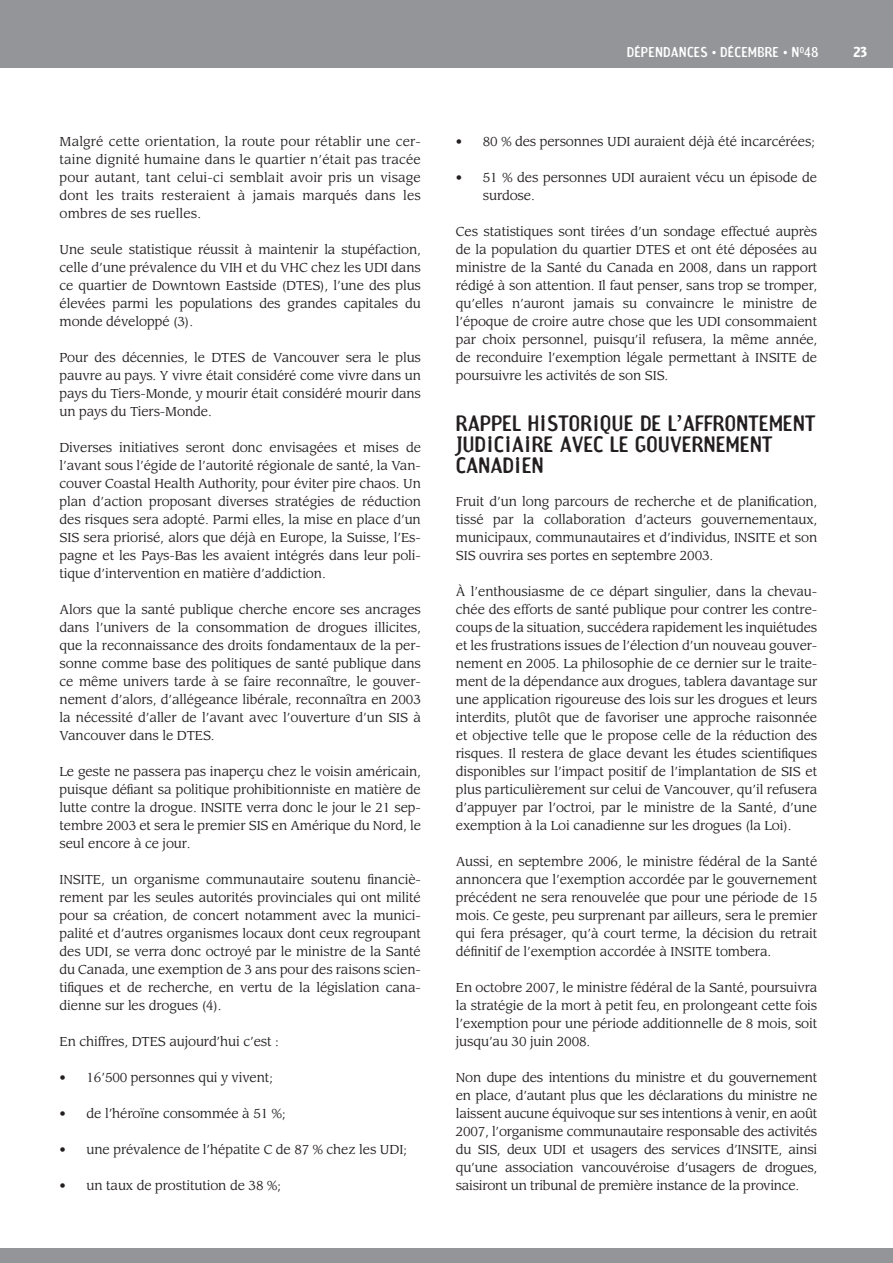
<style>
.page{position:relative;width:893px;height:1263px;background:#fff}
.page>*{position:absolute;margin:0;border:0;box-sizing:border-box;transform-origin:0 0}
.sous_titre_1_ligne{font:21px/21px "Amoebia Sans";color:#231f20}
.t1{font:13.5px "Amoebia Sans";letter-spacing:.02em;color:#fff}
.t2{font:700 13.5px "Amoebia";color:#fff}
.texte_courant{font:12.75px/18px "Leawood";letter-spacing:-.01em;color:#231f20;text-align:justify}
</style>
<div class="page">
<div style="left:0;top:0;width:893px;height:68px;background:#939598"></div>
<div style="left:0;top:1249px;width:893px;height:14px;background:#939598"></div>
<svg style="left:712px;top:51px;width:4px;height:3px"></svg>
<svg style="left:783px;top:51px;width:4px;height:3px"></svg>
<p class="texte_courant" style="left:60px;top:132px;width:363px">Malgré cette orientation, la route pour rétablir une cer&shy;taine dignité humaine dans le quartier n’était pas tracée pour autant, tant celui-ci semblait avoir pris un visage dont les traits resteraient à jamais marqués dans les ombres de ses ruelles.</p>
<p class="texte_courant" style="left:60px;top:240px;width:363px">Une seule statistique réussit à maintenir la stupéfaction, celle d’une prévalence du VIH et du VHC chez les UDI dans ce quartier de Downtown Eastside (DTES), l’une des plus élevées parmi les populations des grandes capitales du monde développé (3).</p>
<p class="texte_courant" style="left:60px;top:348px;width:363px">Pour des décennies, le DTES de Vancouver sera le plus pauvre au pays. Y vivre était considéré come vivre dans un pays du Tiers-Monde, y mourir était considéré mourir dans un pays du Tiers-Monde.</p>
<p class="texte_courant" style="left:60px;top:438px;width:363px">Diverses initiatives seront donc envisagées et mises de l’avant sous l’égide de l’autorité régionale de santé, la Van&shy;couver Coastal Health Authority, pour éviter pire chaos. Un plan d’action proposant diverses stratégies de réduction des risques sera adopté. Parmi elles, la mise en place d’un SIS sera priorisé, alors que déjà en Europe, la Suisse, l’Es&shy;pagne et les Pays-Bas les avaient intégrés dans leur poli&shy;tique d’intervention en matière d’addiction.</p>
<p class="texte_courant" style="left:60px;top:600px;width:363px">Alors que la santé publique cherche encore ses ancrages dans l’univers de la consommation de drogues illicites, que la reconnaissance des droits fondamentaux de la per&shy;sonne comme base des politiques de santé publique dans ce même univers tarde à se faire reconnaître, le gouver&shy;nement d’alors, d’allégeance libérale, reconnaîtra en 2003 la nécessité d’aller de l’avant avec l’ouverture d’un SIS à Vancouver dans le DTES.</p>
<p class="texte_courant" style="left:60px;top:762px;width:363px">Le geste ne passera pas inaperçu chez le voisin américain, puisque défiant sa politique prohibitionniste en matière de lutte contre la drogue. INSITE verra donc le jour le 21 sep&shy;tembre 2003 et sera le premier SIS en Amérique du Nord, le seul encore à ce jour.</p>
<p class="texte_courant" style="left:60px;top:870px;width:363px">INSITE, un organisme communautaire soutenu financiè&shy;rement par les seules autorités provinciales qui ont milité pour sa création, de concert notamment avec la munici&shy;palité et d’autres organismes locaux dont ceux regroupant des UDI, se verra donc octroyé par le ministre de la Santé du Canada, une exemption de 3 ans pour des raisons scien&shy;tifiques et de recherche, en vertu de la législation cana&shy;dienne sur les drogues (4).</p>
<p class="texte_courant" style="left:60px;top:1032px;width:221px">En chiffres, DTES aujourd’hui c’est :</p>
<p class="texte_courant" style="left:60px;top:1068px;width:215px">• 16’500 personnes qui y vivent;</p>
<p class="texte_courant" style="left:60px;top:1104px;width:228px">• de l’héroïne consommée à 51 %;</p>
<p class="texte_courant" style="left:60px;top:1140px;width:349px">• une prévalence de l’hépatite C de 87 % chez les UDI;</p>
<p class="texte_courant" style="left:60px;top:1176px;width:223px">• un taux de prostitution de 38 %;</p>
<p class="t1" style="left:627px;top:44px;width:193px">DÉPENDANCES DÉCEMBRE N<sup>O</sup>48</p>
<p class="t2" style="left:854px;top:45px;width:15px">23</p>
<p class="texte_courant" style="left:456px;top:132px;width:361px">• 80 % des personnes UDI auraient déjà été incarcérées;</p>
<p class="texte_courant" style="left:483px;top:168px;width:336px;text-indent:-27px">• 51 % des personnes UDI auraient vécu un épisode de surdose.</p>
<p class="texte_courant" style="left:456px;top:222px;width:363px">Ces statistiques sont tirées d’un sondage effectué auprès de la population du quartier DTES et ont été déposées au ministre de la Santé du Canada en 2008, dans un rapport rédigé à son attention. Il faut penser, sans trop se tromper, qu’elles n’auront jamais su convaincre le ministre de l’époque de croire autre chose que les UDI consommaient par choix personnel, puisqu’il refusera, la même année, de reconduire l’exemption légale permettant à INSITE de poursuivre les activités de son SIS.</p>
<p class="sous_titre_1_ligne" style="left:456px;top:412px;width:361px">RAPPEL HISTORIQUE DE L’AFFRONTEMENT<br>JUDICIAIRE AVEC LE GOUVERNEMENT<br>CANADIEN</p>
<p class="texte_courant" style="left:456px;top:492px;width:363px">Fruit d’un long parcours de recherche et de planification, tissé par la collaboration d’acteurs gouvernementaux, municipaux, communautaires et d’individus, INSITE et son SIS ouvrira ses portes en septembre 2003.</p>
<p class="texte_courant" style="left:456px;top:582px;width:363px">À l’enthousiasme de ce départ singulier, dans la chevau&shy;chée des efforts de santé publique pour contrer les contre&shy;coups de la situation, succédera rapidement les inquiétudes et les frustrations issues de l’élection d’un nouveau gouver&shy;nement en 2005. La philosophie de ce dernier sur le traite&shy;ment de la dépendance aux drogues, tablera davantage sur une application rigoureuse des lois sur les drogues et leurs interdits, plutôt que de favoriser une approche raisonnée et objective telle que le propose celle de la réduction des risques. Il restera de glace devant les études scientifiques disponibles sur l’impact positif de l’implantation de SIS et plus particulièrement sur celui de Vancouver, qu’il refusera d’appuyer par l’octroi, par le ministre de la Santé, d’une exemption à la Loi canadienne sur les drogues (la Loi).</p>
<p class="texte_courant" style="left:456px;top:852px;width:363px">Aussi, en septembre 2006, le ministre fédéral de la Santé annoncera que l’exemption accordée par le gouvernement précédent ne sera renouvelée que pour une période de 15 mois. Ce geste, peu surprenant par ailleurs, sera le premier qui fera présager, qu’à court terme, la décision du retrait définitif de l’exemption accordée à INSITE tombera.</p>
<p class="texte_courant" style="left:456px;top:978px;width:363px">En octobre 2007, le ministre fédéral de la Santé, poursuivra la stratégie de la mort à petit feu, en prolongeant cette fois l’exemption pour une période additionnelle de 8 mois, soit jusqu’au 30 juin 2008.</p>
<p class="texte_courant" style="left:456px;top:1068px;width:363px">Non dupe des intentions du ministre et du gouvernement en place, d’autant plus que les déclarations du ministre ne laissent aucune équivoque sur ses intentions à venir, en août 2007, l’organisme communautaire responsable des activités du SIS, deux UDI et usagers des services d’INSITE, ainsi qu’une association vancouvéroise d’usagers de drogues, saisiront un tribunal de première instance de la province.</p>
</div>
